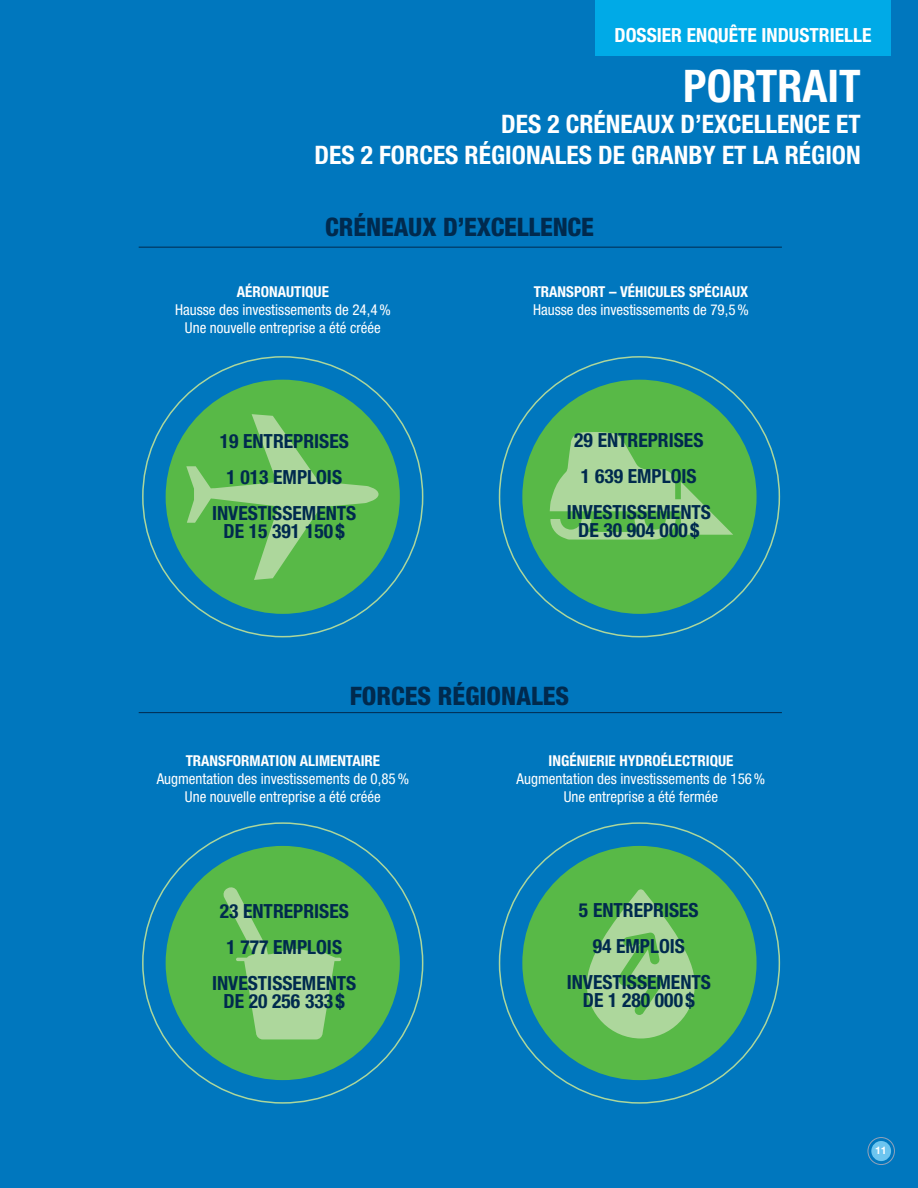
<style>
.page{position:relative;width:918px;height:1188px;background:#0077be}
.page>*{position:absolute;margin:0;border:0;box-sizing:border-box;transform-origin:0 0}
.t1{font:700 condensed 45px "Helvetica Neue";color:#fff}
.t2{font:700 condensed 25.5px/30.6px "Helvetica Neue";color:#fff;text-align:right}
.t3{font:800 condensed 25.5px "Helvetica Neue";color:#002a4e}
.t4{font:700 condensed 19.5px/36px "Helvetica Neue";color:#002a4e;text-align:center}
.t5{font:700 condensed 19.5px "Helvetica Neue";color:#fff}
.t6{font:condensed 15px/18px "Helvetica Neue";color:#fff;text-align:center}
.t7{font:700 condensed 15px "Helvetica Neue";color:#fff}
.t8{font:700 10.5px "Helvetica Neue";color:#fff}
</style>
<div class="page">
<div style="left:868px;top:1137px;width:27px;height:28px;border:1px solid #93a2b9;border-radius:50%"></div>
<div style="left:871px;top:1141px;width:20px;height:20px;background:#6dc5ef;border-radius:50%"></div>
<div style="left:522px;top:380px;width:235px;height:234px;background:#58b947;border-radius:50%"></div>
<div style="left:522px;top:846px;width:235px;height:234px;background:#58b947;border-radius:50%"></div>
<div style="left:166px;top:380px;width:234px;height:234px;background:#58b947;border-radius:50%"></div>
<div style="left:166px;top:846px;width:234px;height:234px;background:#58b947;border-radius:50%"></div>
<svg style="left:186px;top:414px;width:193px;height:166px"></svg>
<svg style="left:550px;top:432px;width:183px;height:108px"></svg>
<svg style="left:223px;top:887px;width:118px;height:152px"></svg>
<svg style="left:587px;top:889px;width:108px;height:150px"></svg>
<div style="left:595px;top:0;width:296px;height:55px;background:#00aae7"></div>
<hr style="left:139px;top:712px;width:643px;height:1px;background:#002a4e">
<hr style="left:139px;top:247px;width:643px;height:1px;background:#002a4e">
<h3 class="t5" style="left:615px;top:23px;width:258px">DOSSIER ENQUÊTE INDUSTRIELLE</h3>
<h1 class="t1" style="left:683px;top:59px;width:179px">PORTRAIT</h1>
<h2 class="t2" style="left:315px;top:108px;width:548px">DES 2 CRÉNEAUX D’EXCELLENCE ET<br>DES 2 FORCES RÉGIONALES DE GRANBY ET LA RÉGION</h2>
<h2 class="t3" style="left:325px;top:211px;width:270px">CRÉNEAUX D’EXCELLENCE</h2>
<p class="t7" style="left:237px;top:282px;width:93px">AÉRONAUTIQUE</p>
<p class="t6" style="left:175px;top:300px;width:217px">Hausse des investissements de 24,4%<br>Une nouvelle entreprise a été créée</p>
<h3 class="t4" style="left:212px;top:423px;width:146px">19 ENTREPRISES<br>1 013 EMPLOIS<br>INVESTISSEMENTS</h3>
<h3 class="t4" style="left:224px;top:513px;width:123px">DE 15 391 150 $</h3>
<p class="t7" style="left:534px;top:282px;width:216px">TRANSPORT – VÉHICULES SPÉCIAUX</p>
<p class="t6" style="left:533px;top:300px;width:217px">Hausse des investissements de 79,5%</p>
<h3 class="t4" style="left:567px;top:422px;width:146px">29 ENTREPRISES<br>1 639 EMPLOIS<br>INVESTISSEMENTS</h3>
<h3 class="t4" style="left:578px;top:512px;width:123px">DE 30 904 000 $</h3>
<h2 class="t3" style="left:350px;top:680px;width:221px">FORCES RÉGIONALES</h2>
<p class="t7" style="left:186px;top:752px;width:196px">TRANSFORMATION ALIMENTAIRE</p>
<p class="t6" style="left:157px;top:770px;width:254px">Augmentation des investissements de 0,85%<br>Une nouvelle entreprise a été créée</p>
<h3 class="t4" style="left:212px;top:892px;width:146px">23 ENTREPRISES<br>1 777 EMPLOIS<br>INVESTISSEMENTS</h3>
<h3 class="t4" style="left:224px;top:982px;width:123px">DE 20 256 333 $</h3>
<p class="t7" style="left:549px;top:752px;width:186px">INGÉNIERIE HYDROÉLECTRIQUE</p>
<p class="t6" style="left:517px;top:770px;width:250px">Augmentation des investissements de 156%<br>Une entreprise a été fermée</p>
<h3 class="t4" style="left:567px;top:891px;width:146px">5 ENTREPRISES<br>94 EMPLOIS<br>INVESTISSEMENTS</h3>
<h3 class="t4" style="left:583px;top:981px;width:113px">DE 1 280 000 $</h3>
<p class="t8" style="left:875px;top:1144px;width:13px">11</p>
</div>
